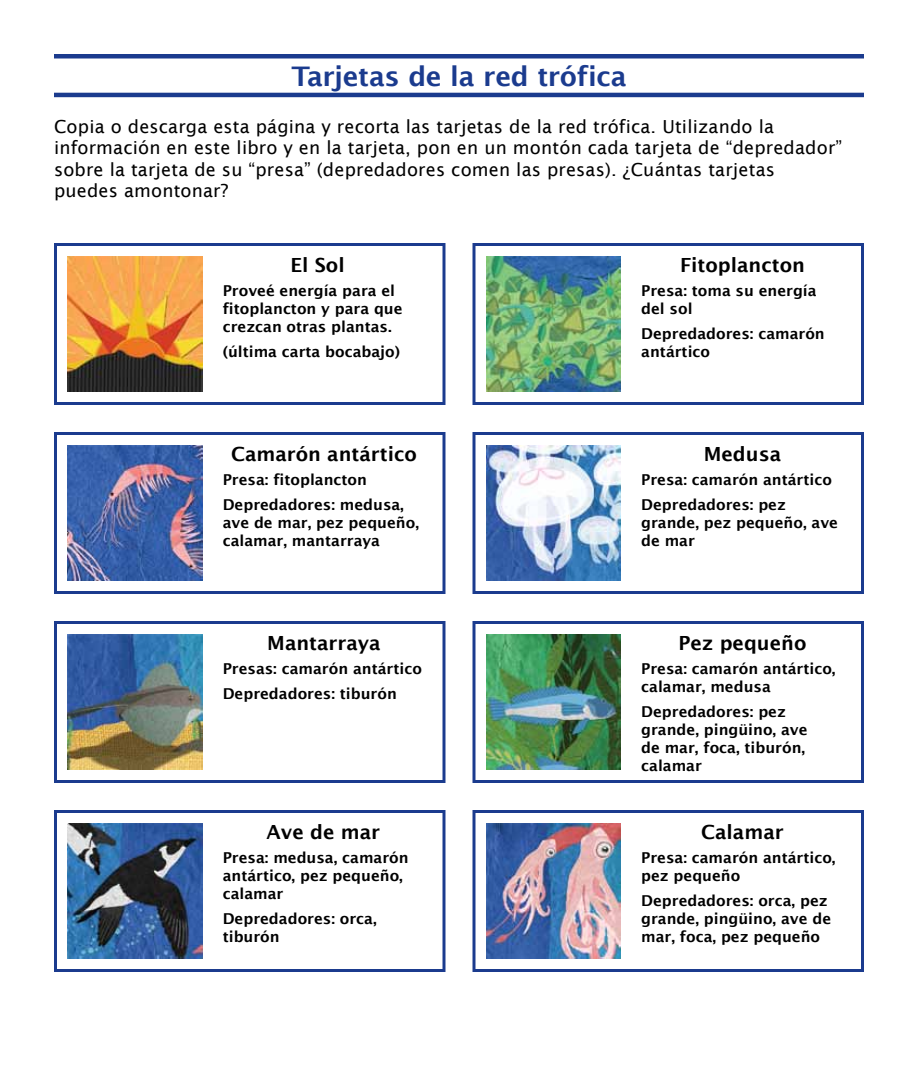
<style>
.page{position:relative;width:918px;height:1080px;background:#fff}
.page>*{position:absolute;margin:0;border:0;box-sizing:border-box;transform-origin:0 0}
.t1{font:600 27px "Lucida Sans";letter-spacing:-.015em;color:#1b3b8e}
.t2{font:600 19.5px "Lucida Sans";color:#000}
.t3{font:18px/21.6px "Lucida Sans";letter-spacing:.01em;color:#000}
.t4{font:600 15px/18px "Lucida Sans";color:#000}
</style>
<div class="page">
<div style="left:54px;top:243px;width:392px;height:162px;border:3px solid #1b3b8e"></div>
<div style="left:472px;top:243px;width:392px;height:162px;border:3px solid #1b3b8e"></div>
<div style="left:54px;top:432px;width:392px;height:162px;border:3px solid #1b3b8e"></div>
<div style="left:472px;top:432px;width:392px;height:162px;border:3px solid #1b3b8e"></div>
<div style="left:54px;top:810px;width:392px;height:162px;border:3px solid #1b3b8e"></div>
<div style="left:472px;top:810px;width:392px;height:162px;border:3px solid #1b3b8e"></div>
<div style="left:54px;top:621px;width:392px;height:162px;border:3px solid #1b3b8e"></div>
<div style="left:472px;top:621px;width:392px;height:162px;border:3px solid #1b3b8e"></div>
<img style="left:486px;top:446px;width:135px;height:134px">
<img style="left:68px;top:446px;width:134px;height:134px">
<img style="left:68px;top:256px;width:134px;height:136px">
<img style="left:68px;top:824px;width:134px;height:134px">
<img style="left:486px;top:256px;width:135px;height:136px">
<img style="left:486px;top:824px;width:135px;height:134px">
<img style="left:68px;top:634px;width:134px;height:136px">
<img style="left:486px;top:634px;width:135px;height:136px">
<hr style="left:54px;top:93px;width:810px;height:4px;background:#1b3b8e">
<hr style="left:54px;top:54px;width:810px;height:4px;background:#1b3b8e">
<h1 class="t1" style="left:291px;top:61px;width:337px">Tarjetas de la red trófica</h1>
<p class="t3" style="left:54px;top:115px;width:790px">Copia o descarga esta página y recorta las tarjetas de la red trófica. Utilizando la información en este libro y en la tarjeta, pon en un montón cada tarjeta de “depredador” sobre la tarjeta de su “presa” (depredadores comen las presas). ¿Cuántas tarjetas puedes amontonar?</p>
<h2 class="t2" style="left:291px;top:253px;width:56px">El Sol</h2>
<p class="t4" style="left:223px;top:282px;width:181px">Proveé energía para el fitoplancton y para que crezcan otras plantas.</p>
<p class="t4" style="left:223px;top:343px;width:179px">(última carta bocabajo)</p>
<h2 class="t2" style="left:231px;top:442px;width:187px">Camarón antártico</h2>
<p class="t4" style="left:223px;top:467px;width:183px;line-height:24.8px">Presa: fitoplancton<br>Depredadores: medusa,</p>
<p class="t4" style="left:223px;top:514px;width:198px">ave de mar, pez pequeño, calamar, mantarraya</p>
<h2 class="t2" style="left:267px;top:631px;width:115px">Mantarraya</h2>
<p class="t4" style="left:223px;top:656px;width:201px;line-height:24.8px">Presas: camarón antártico<br>Depredadores: tiburón</p>
<h2 class="t2" style="left:267px;top:820px;width:115px">Ave de mar</h2>
<p class="t4" style="left:223px;top:849px;width:187px">Presa: medusa, camarón antártico, pez pequeño, calamar</p>
<p class="t4" style="left:223px;top:910px;width:156px">Depredadores: orca, tiburón</p>
<h2 class="t2" style="left:680px;top:253px;width:126px">Fitoplancton</h2>
<p class="t4" style="left:641px;top:282px;width:177px">Presa: toma su energía del sol</p>
<p class="t4" style="left:641px;top:325px;width:185px">Depredadores: camarón antártico</p>
<h2 class="t2" style="left:704px;top:442px;width:79px">Medusa</h2>
<p class="t4" style="left:641px;top:467px;width:192px;line-height:24.8px">Presa: camarón antártico<br>Depredadores: pez</p>
<p class="t4" style="left:641px;top:514px;width:198px">grande, pez pequeño, ave de mar</p>
<h2 class="t2" style="left:679px;top:631px;width:129px">Pez pequeño</h2>
<p class="t4" style="left:641px;top:660px;width:196px">Presa: camarón antártico, calamar, medusa</p>
<p class="t4" style="left:641px;top:703px;width:168px">Depredadores: pez grande, pingüino, ave de mar, foca, tiburón, calamar</p>
<h2 class="t2" style="left:701px;top:820px;width:84px">Calamar</h2>
<p class="t4" style="left:641px;top:849px;width:196px">Presa: camarón antártico, pez pequeño</p>
<p class="t4" style="left:641px;top:892px;width:191px">Depredadores: orca, pez grande, pingüino, ave de mar, foca, pez pequeño</p>
</div>
